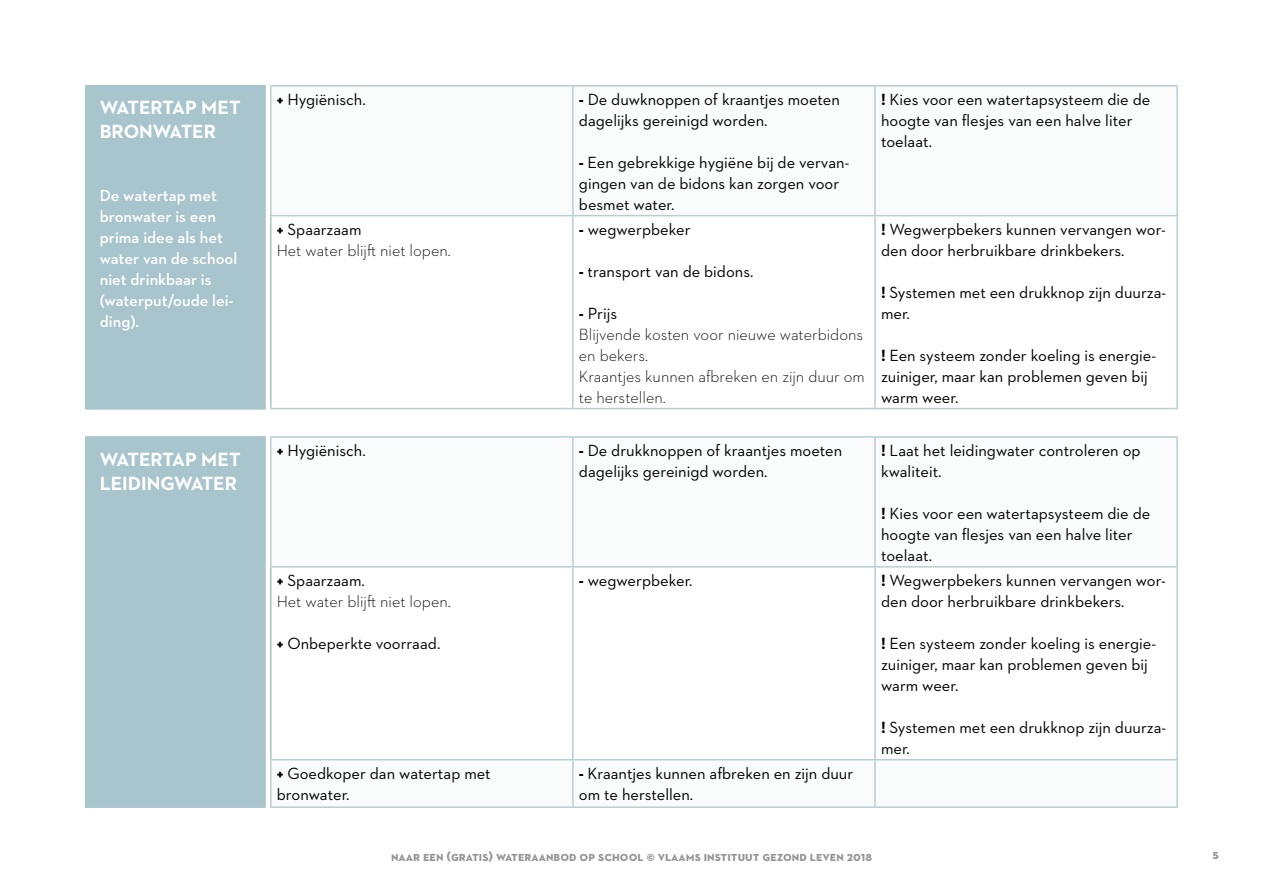
<style>
.page{position:relative;width:1263px;height:893px;background:#fff}
.page>*{position:absolute;margin:0;border:0;box-sizing:border-box;transform-origin:0 0}
.t1{font:700 19.5px/24px "Neutraface 2 Text";color:#fff}
.t2{font:16.5px/21px "Neutraface 2 Text";color:#000}
.t3{font:300 16.5px/21px "Neutraface 2 Text";color:#000}
.t4{font:600 16.5px/21px "Neutraface 2 Text";color:#fff}
.t5{font:700 13.5px "Neutraface 2 Text";color:#959494}
.s1{font-weight:700}
.s2{font-weight:400}
</style>
<div class="page">
<div style="left:85px;top:85px;width:181px;height:325px;background:#a8c4cc;border:2px solid #a8c4cc"></div>
<hr style="left:270px;top:216px;width:2px;height:192px;background:#a8c4cc">
<hr style="left:572px;top:216px;width:2px;height:192px;background:#baccd4">
<hr style="left:874px;top:216px;width:2px;height:192px;background:#baccd4">
<hr style="left:1176px;top:216px;width:2px;height:192px;background:#baccd4">
<hr style="left:270px;top:408px;width:303px;height:1px;background:#baccd4">
<hr style="left:573px;top:408px;width:302px;height:1px;background:#baccd4">
<hr style="left:875px;top:408px;width:303px;height:1px;background:#baccd4">
<hr style="left:270px;top:85px;width:303px;height:2px;background:#baccd4">
<hr style="left:270px;top:87px;width:2px;height:128px;background:#baccd4">
<hr style="left:270px;top:215px;width:303px;height:1px;background:#baccd4">
<hr style="left:573px;top:85px;width:302px;height:2px;background:#baccd4">
<hr style="left:572px;top:87px;width:2px;height:128px;background:#baccd4">
<hr style="left:573px;top:215px;width:302px;height:1px;background:#baccd4">
<hr style="left:875px;top:85px;width:303px;height:2px;background:#baccd4">
<hr style="left:874px;top:87px;width:2px;height:128px;background:#baccd4">
<hr style="left:1176px;top:87px;width:2px;height:128px;background:#baccd4">
<hr style="left:875px;top:215px;width:303px;height:1px;background:#baccd4">
<div style="left:85px;top:436px;width:181px;height:372px;background:#a8c4cc;border:2px solid #a8c4cc"></div>
<hr style="left:270px;top:568px;width:2px;height:191px;background:#a8c4cc">
<hr style="left:572px;top:568px;width:2px;height:191px;background:#baccd4">
<hr style="left:874px;top:568px;width:2px;height:191px;background:#baccd4">
<hr style="left:1176px;top:568px;width:2px;height:191px;background:#baccd4">
<hr style="left:270px;top:436px;width:303px;height:2px;background:#baccd4">
<hr style="left:270px;top:438px;width:2px;height:128px;background:#baccd4">
<hr style="left:270px;top:566px;width:303px;height:2px;background:#baccd4">
<hr style="left:573px;top:436px;width:302px;height:2px;background:#baccd4">
<hr style="left:572px;top:438px;width:2px;height:128px;background:#baccd4">
<hr style="left:573px;top:566px;width:302px;height:2px;background:#baccd4">
<hr style="left:875px;top:436px;width:303px;height:2px;background:#baccd4">
<hr style="left:874px;top:438px;width:2px;height:128px;background:#baccd4">
<hr style="left:1176px;top:438px;width:2px;height:128px;background:#baccd4">
<hr style="left:875px;top:566px;width:303px;height:2px;background:#baccd4">
<hr style="left:270px;top:759px;width:303px;height:1px;background:#baccd4">
<hr style="left:270px;top:760px;width:2px;height:46px;background:#baccd4">
<hr style="left:270px;top:806px;width:303px;height:2px;background:#baccd4">
<hr style="left:573px;top:759px;width:302px;height:1px;background:#baccd4">
<hr style="left:572px;top:760px;width:2px;height:46px;background:#baccd4">
<hr style="left:573px;top:806px;width:302px;height:2px;background:#baccd4">
<hr style="left:875px;top:759px;width:303px;height:1px;background:#baccd4">
<hr style="left:874px;top:760px;width:2px;height:46px;background:#baccd4">
<hr style="left:1176px;top:760px;width:2px;height:46px;background:#baccd4">
<hr style="left:875px;top:806px;width:303px;height:2px;background:#baccd4">
<p class="t1" style="left:100px;top:96px;width:142px">WATERTAP MET<br>BRONWATER</p>
<p class="t4" style="left:100px;top:185px;width:139px">De watertap met bronwater is een prima idee als het water van de school niet drinkbaar is (waterput/oude lei&shy;ding).</p>
<p class="t1" style="left:100px;top:447px;width:142px">WATERTAP MET<br>LEIDINGWATER</p>
<p class="t2" style="left:277px;top:88px;width:91px"><span class="s1">+</span> Hygiënisch.</p>
<p class="t2" style="left:579px;top:88px;width:263px"><span class="s1">-</span> De duwknoppen of kraantjes moeten dagelijks gereinigd worden.</p>
<p class="t2" style="left:579px;top:151px;width:272px"><span class="s1">-</span> Een gebrekkige hygiëne bij de vervan&shy;gingen van de bidons kan zorgen voor besmet water.</p>
<p class="t3" style="left:277px;top:218px;width:175px"><span class="s1">+</span> <span class="s2">Spaarzaam<br></span>Het water blijft niet lopen.</p>
<p class="t2" style="left:579px;top:218px;width:113px"><span class="s1">-</span> wegwerpbeker</p>
<p class="t2" style="left:579px;top:260px;width:176px"><span class="s1">-</span> transport van de bidons.</p>
<p class="t3" style="left:579px;top:302px;width:287px"><span class="s1">-</span> <span class="s2">Prijs<br></span>Blijvende kosten voor nieuwe waterbidons en bekers.<br>Kraantjes kunnen afbreken en zijn duur om te herstellen.</p>
<p class="t2" style="left:881px;top:88px;width:271px"><span class="s1">!</span> Kies voor een watertapsysteem die de hoogte van flesjes van een halve liter toelaat.</p>
<p class="t2" style="left:881px;top:218px;width:286px"><span class="s1">!</span> Wegwerpbekers kunnen vervangen wor&shy;den door herbruikbare drinkbekers.</p>
<p class="t2" style="left:881px;top:281px;width:287px"><span class="s1">!</span> Systemen met een drukknop zijn duurza&shy;mer.</p>
<p class="t2" style="left:881px;top:344px;width:277px"><span class="s1">!</span> Een systeem zonder koeling is energie&shy;zuiniger, maar kan problemen geven bij warm weer.</p>
<p class="t2" style="left:277px;top:439px;width:91px"><span class="s1">+</span> Hygiënisch.</p>
<p class="t2" style="left:579px;top:439px;width:265px"><span class="s1">-</span> De drukknoppen of kraantjes moeten dagelijks gereinigd worden.</p>
<p class="t2" style="left:881px;top:439px;width:261px"><span class="s1">!</span> Laat het leidingwater controleren op kwaliteit.</p>
<p class="t2" style="left:881px;top:502px;width:271px"><span class="s1">!</span> Kies voor een watertapsysteem die de hoogte van flesjes van een halve liter toelaat.</p>
<p class="t3" style="left:277px;top:569px;width:175px"><span class="s1">+</span> <span class="s2">Spaarzaam.<br></span>Het water blijft niet lopen.</p>
<p class="t2" style="left:277px;top:632px;width:165px"><span class="s1">+</span> Onbeperkte voorraad.</p>
<p class="t2" style="left:579px;top:569px;width:115px"><span class="s1">-</span> wegwerpbeker.</p>
<p class="t2" style="left:881px;top:569px;width:286px"><span class="s1">!</span> Wegwerpbekers kunnen vervangen wor&shy;den door herbruikbare drinkbekers.</p>
<p class="t2" style="left:881px;top:632px;width:277px"><span class="s1">!</span> Een systeem zonder koeling is energie&shy;zuiniger, maar kan problemen geven bij warm weer.</p>
<p class="t2" style="left:881px;top:716px;width:287px"><span class="s1">!</span> Systemen met een drukknop zijn duurza&shy;mer.</p>
<p class="t2" style="left:277px;top:762px;width:215px"><span class="s1">+</span> Goedkoper dan watertap met bronwater.</p>
<p class="t2" style="left:579px;top:762px;width:276px"><span class="s1">-</span> Kraantjes kunnen afbreken en zijn duur om te herstellen.</p>
<p class="t5" style="left:391px;top:848px;width:482px">naar een (gratis) wateraanbod op school © vlaams instituut gezond leven 2018</p>
<p class="t5" style="left:1212px;top:846px;width:8px">5</p>
</div>
